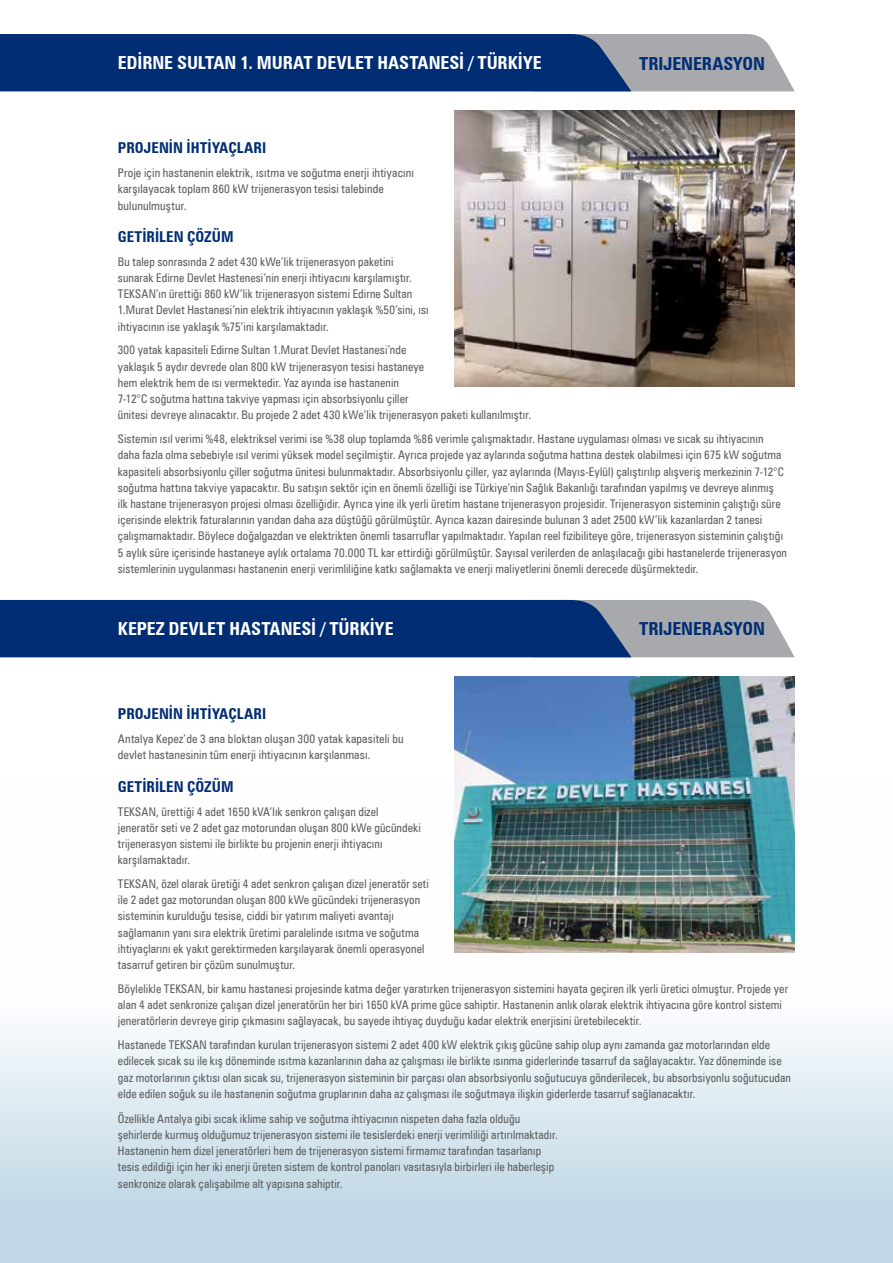
<style>
.page{position:relative;width:893px;height:1263px;background:#fff}
.page>*{position:absolute;margin:0;border:0;box-sizing:border-box;transform-origin:0 0}
.t1{font:700 condensed 18px "Zurich BT";color:#fff}
.t2{font:700 condensed 18px "Zurich BT";letter-spacing:-.005em;color:#002d74}
.t3{font:700 condensed 15px "Zurich BT";letter-spacing:.005em;color:#002d74}
.t4{font:condensed 12px/16.2px "Zurich BT";letter-spacing:.01em;color:#5f6062}
</style>
<div class="page">
<svg style="left:0;top:1030px;width:893px;height:233px;background:#d4e4ed"></svg>
<img style="left:454px;top:111px;width:341px;height:276px">
<svg style="left:0;top:34px;width:795px;height:57px;background:#284b82"></svg>
<img style="left:454px;top:676px;width:341px;height:277px">
<svg style="left:0;top:600px;width:795px;height:57px;background:#284b82"></svg>
<h1 class="t1" style="left:118px;top:52px;width:425px">EDİRNE SULTAN 1. MURAT DEVLET HASTANESİ / TÜRKİYE</h1>
<h1 class="t2" style="left:639px;top:52px;width:127px">TRIJENERASYON</h1>
<p class="t3" style="left:118px;top:139px;width:150px">PROJENİN İHTİYAÇLARI</p>
<p class="t4" style="left:118px;top:165px;width:298px">Proje için hastanenin elektrik, ısıtma ve soğutma enerji ihtiyacını karşılayacak toplam 860 kW trijenerasyon tesisi talebinde bulunulmuştur.</p>
<p class="t3" style="left:118px;top:227px;width:117px">GETİRİLEN ÇÖZÜM</p>
<p class="t4" style="left:118px;top:253px;width:312px">Bu talep sonrasında 2 adet 430 kWe’lik trijenerasyon paketini sunarak Edirne Devlet Hastenesi’nin enerji ihtiyacını karşılamıştır.<br>TEKSAN’ın ürettiği 860 kW’lik trijenerasyon sistemi Edirne Sultan 1.Murat Devlet Hastanesi’nin elektrik ihtiyacının yaklaşık %50’sini, ısı ihtiyacının ise yaklaşık %75’ini karşılamaktadır.</p>
<p class="t4" style="left:118px;top:342px;width:415px">300 yatak kapasiteli Edirne Sultan 1.Murat Devlet Hastanesi’nde<br>yaklaşık 5 aydır devrede olan 800 kW trijenerasyon tesisi hastaneye<br>hem elektrik hem de ısı vermektedir. Yaz ayında ise hastanenin<br>7-12°C soğutma hattına takviye yapması için absorbsiyonlu çiller<br>ünitesi devreye alınacaktır. Bu projede 2 adet 430 kWe’lik trijenerasyon paketi kullanılmıştır.</p>
<p class="t4" style="left:118px;top:431px;width:671px">Sistemin ısıl verimi %48, elektriksel verimi ise %38 olup toplamda %86 verimle çalışmaktadır. Hastane uygulaması olması ve sıcak su ihtiyacının daha fazla olma sebebiyle ısıl verimi yüksek model seçilmiştir. Ayrıca projede yaz aylarında soğutma hattına destek olabilmesi için 675 kW soğutma kapasiteli absorbsiyonlu çiller soğutma ünitesi bulunmaktadır. Absorbsiyonlu çiller, yaz aylarında (Mayıs-Eylül) çalıştırılıp alışveriş merkezinin 7-12°C soğutma hattına takviye yapacaktır. Bu satışın sektör için en önemli özelliği ise Türkiye’nin Sağlık Bakanlığı tarafından yapılmış ve devreye alınmış<br>ilk hastane trijenerasyon projesi olması özelliğidir. Ayrıca yine ilk yerli üretim hastane trijenerasyon projesidir. Trijenerasyon sisteminin çalıştığı süre içerisinde elektrik faturalarının yarıdan daha aza düştüğü görülmüştür. Ayrıca kazan dairesinde bulunan 3 adet 2500 kW’lik kazanlardan 2 tanesi çalışmamaktadır. Böylece doğalgazdan ve elektrikten önemli tasarruflar yapılmaktadır. Yapılan reel fizibiliteye göre, trijenerasyon sisteminin çalıştığı 5 aylık süre içerisinde hastaneye aylık ortalama 70.000 TL kar ettirdiği görülmüştür. Sayısal verilerden de anlaşılacağı gibi hastanelerde trijenerasyon sistemlerinin uygulanması hastanenin enerji verimliliğine katkı sağlamakta ve enerji maliyetlerini önemli derecede düşürmektedir.</p>
<h1 class="t1" style="left:118px;top:618px;width:277px">KEPEZ DEVLET HASTANESİ / TÜRKİYE</h1>
<h1 class="t2" style="left:639px;top:618px;width:127px">TRIJENERASYON</h1>
<p class="t3" style="left:118px;top:705px;width:150px">PROJENİN İHTİYAÇLARI</p>
<p class="t4" style="left:118px;top:730px;width:287px">Antalya Kepez’de 3 ana bloktan oluşan 300 yatak kapasiteli bu devlet hastanesinin tüm enerji ihtiyacının karşılanması.</p>
<p class="t3" style="left:118px;top:777px;width:117px">GETİRİLEN ÇÖZÜM</p>
<p class="t4" style="left:118px;top:803px;width:304px">TEKSAN, ürettiği 4 adet 1650 kVA’lık senkron çalışan dizel jeneratör seti ve 2 adet gaz motorundan oluşan 800 kWe gücündeki trijenerasyon sistemi ile birlikte bu projenin enerji ihtiyacını karşılamaktadır.</p>
<p class="t4" style="left:118px;top:875px;width:313px">TEKSAN, özel olarak üretiği 4 adet senkron çalışan dizel jeneratör seti ile 2 adet gaz motorundan oluşan 800 kWe gücündeki trijenerasyon sisteminin kurulduğu tesise, ciddi bir yatırım maliyeti avantajı sağlamanın yanı sıra elektrik üretimi paralelinde ısıtma ve soğutma ihtiyaçlarını ek yakıt gerektirmeden karşılayarak önemli operasyonel tasarruf getiren bir çözüm sunulmuştur.</p>
<p class="t4" style="left:118px;top:980px;width:672px">Böylelikle TEKSAN, bir kamu hastanesi projesinde katma değer yaratırken trijenerasyon sistemini hayata geçiren ilk yerli üretici olmuştur. Projede yer alan 4 adet senkronize çalışan dizel jeneratörün her biri 1650 kVA prime güce sahiptir. Hastanenin anlık olarak elektrik ihtiyacına göre kontrol sistemi jeneratörlerin devreye girip çıkmasını sağlayacak, bu sayede ihtiyaç duyduğu kadar elektrik enerjisini üretebilecektir.</p>
<p class="t4" style="left:118px;top:1037px;width:675px">Hastanede TEKSAN tarafından kurulan trijenerasyon sistemi 2 adet 400 kW elektrik çıkış gücüne sahip olup aynı zamanda gaz motorlarından elde edilecek sıcak su ile kış döneminde ısıtma kazanlarının daha az çalışması ile birlikte ısınma giderlerinde tasarruf da sağlayacaktır. Yaz döneminde ise gaz motorlarının çıktısı olan sıcak su, trijenerasyon sisteminin bir parçası olan absorbsiyonlu soğutucuya gönderilecek, bu absorbsiyonlu soğutucudan elde edilen soğuk su ile hastanenin soğutma gruplarının daha az çalışması ile soğutmaya ilişkin giderlerde tasarruf sağlanacaktır.</p>
<p class="t4" style="left:118px;top:1110px;width:442px">Özellikle Antalya gibi sıcak iklime sahip ve soğutma ihtiyacının nispeten daha fazla olduğu şehirlerde kurmuş olduğumuz trijenerasyon sistemi ile tesislerdeki enerji verimliliği artırılmaktadır.<br>Hastanenin hem dizel jeneratörleri hem de trijenerasyon sistemi firmamız tarafından tasarlanıp tesis edildiği için her iki enerji üreten sistem de kontrol panoları vasıtasıyla birbirleri ile haberleşip senkronize olarak çalışabilme alt yapısına sahiptir.</p>
</div>
